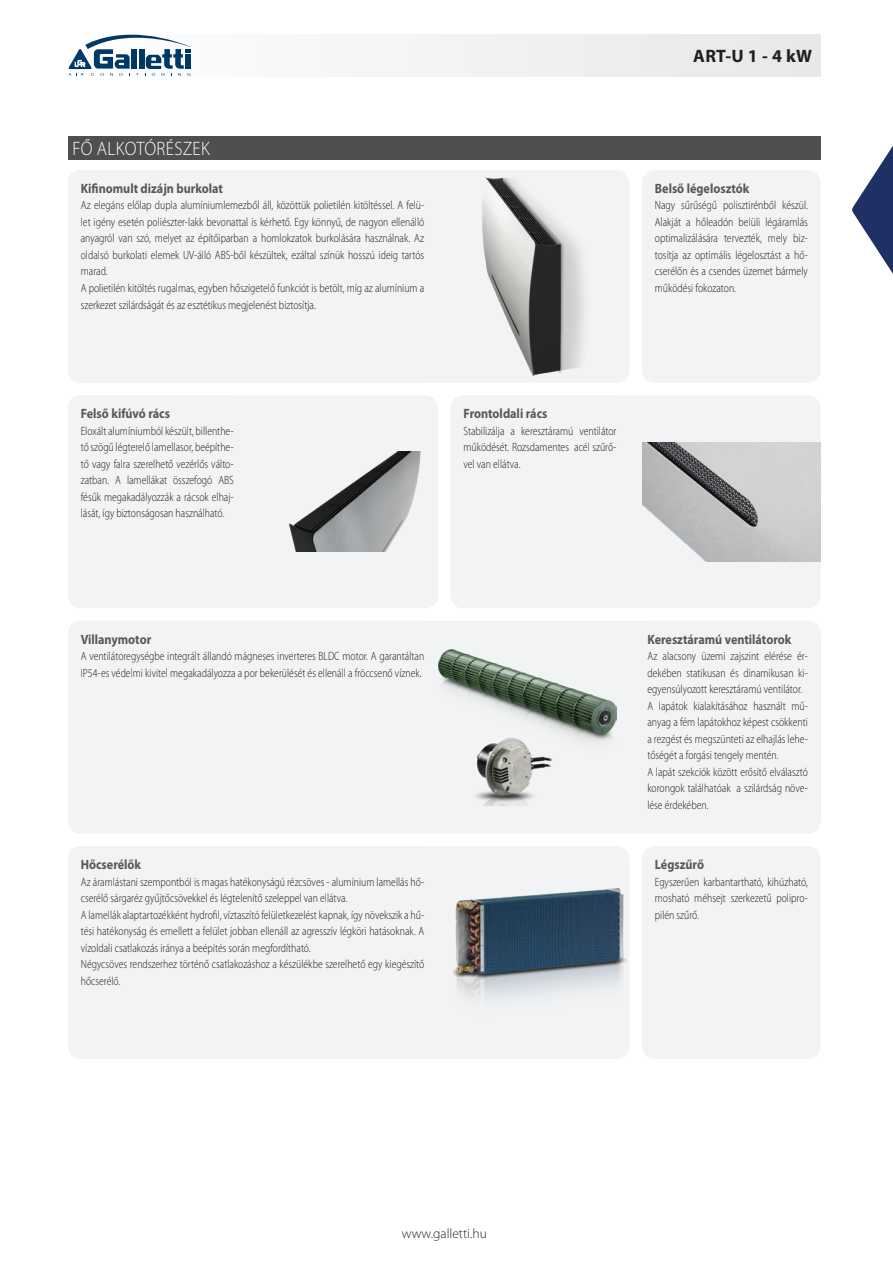
<style>
.page{position:relative;width:893px;height:1263px;background:#fff}
.page>*{position:absolute;margin:0;border:0;box-sizing:border-box;transform-origin:0 0}
.t1{font:300 19.5px "Myriad Pro";letter-spacing:.02em;color:#fff;scale:.9 1}
.t2{font:700 18px "Myriad Pro";color:#231f20}
.t3{font:700 13.5px "Myriad Pro";color:#57585a;scale:.9 1}
.t4{font:300 13.5px "Myriad Pro";color:#231f20}
.t5{font:300 semi-condensed 12px/16.5px "Myriad Pro";color:#231f20;text-align:justify;scale:.9 1}
</style>
<div class="page">
<div style="left:68px;top:34px;width:753px;height:43px;background:#f0f1f2"></div>
<svg style="left:852px;top:146px;width:41px;height:128px"></svg>
<svg style="left:69px;top:35px;width:122px;height:41px"></svg>
<div style="left:68px;top:621px;width:753px;height:212px;background:#f2f3f4;border-radius:13px"></div>
<div style="left:68px;top:846px;width:561px;height:213px;background:#f2f3f4;border-radius:13px"></div>
<div style="left:68px;top:170px;width:561px;height:213px;background:#f2f3f4;border-radius:13px"></div>
<div style="left:451px;top:395px;width:370px;height:213px;background:#f2f3f4;border-radius:13px"></div>
<div style="left:68px;top:395px;width:370px;height:213px;background:#f2f3f4;border-radius:13px"></div>
<img style="left:438px;top:649px;width:178px;height:156px">
<img style="left:642px;top:442px;width:179px;height:119px">
<img style="left:453px;top:889px;width:173px;height:110px">
<img style="left:289px;top:452px;width:132px;height:100px">
<img style="left:482px;top:177px;width:102px;height:200px">
<div style="left:642px;top:170px;width:179px;height:213px;background:#f2f3f4;border-radius:13px"></div>
<div style="left:642px;top:846px;width:179px;height:213px;background:#f2f3f4;border-radius:13px"></div>
<div style="left:68px;top:136px;width:753px;height:23px;background:#4e4f51"></div>
<h1 class="t1" style="left:72px;top:137px;width:154px">FŐ ALKOTÓRÉSZEK</h1>
<p class="t3" style="left:81px;top:180px;width:159px">Kifinomult dizájn burkolat</p>
<p class="t5" style="left:81px;top:197px;width:383px;text-align:left">Az elegáns előlap dupla alumíniumlemezből áll, közöttük polietilén kitöltéssel. A felü&shy;let igény esetén poliészter-lakk bevonattal is kérhető. Egy könnyű, de nagyon ellenálló anyagról van szó, melyet az építőiparban a homlokzatok burkolására használnak. Az oldalsó burkolati elemek UV-álló ABS-ből készültek, ezáltal színük hosszú ideig tartós marad.<br>A polietilén kitöltés rugalmas, egyben hőszigetelő funkciót is betölt, míg az alumínium a szerkezet szilárdságát és az esztétikus megjelenést biztosítja.</p>
<p class="t3" style="left:81px;top:405px;width:101px">Felső kifúvó rács</p>
<p class="t5" style="left:81px;top:422px;width:172px">Eloxált alumíniumból készült, billenthe&shy;tő szögű légterelő lamellasor, beépíthe&shy;tő vagy falra szerelhető vezérlős válto&shy;zatban. A lamellákat összefogó ABS fésűk megakadályozzák a rácsok elhaj&shy;lását, így biztonságosan használható.</p>
<h2 class="t2" style="left:693px;top:44px;width:120px">ART-U 1 - 4 kW</h2>
<p class="t3" style="left:655px;top:180px;width:107px">Belső légelosztók</p>
<p class="t5" style="left:655px;top:197px;width:172px">Nagy sűrűségű polisztirénből készül.<br>Alakját a hőleadón belüli légáramlás optimalizálására tervezték, mely biz&shy;tosítja az optimális légelosztást a hő&shy;cserélőn és a csendes üzemet bármely működési fokozaton.</p>
<p class="t3" style="left:463px;top:405px;width:95px">Frontoldali rács</p>
<p class="t5" style="left:463px;top:422px;width:172px">Stabilizálja a keresztáramú ventilátor működését. Rozsdamentes acél szűrő&shy;vel van ellátva.</p>
<p class="t3" style="left:81px;top:630px;width:80px">Villanymotor</p>
<p class="t5" style="left:81px;top:648px;width:383px">A ventilátoregységbe integrált állandó mágneses inverteres BLDC motor. A garantáltan<br>IP54-es védelmi kivitel megakadályozza a por bekerülését és ellenáll a fröccsenő víznek.</p>
<p class="t3" style="left:81px;top:856px;width:69px">Hőcserélők</p>
<p class="t5" style="left:81px;top:873px;width:383px;text-align:left">Az áramlástani szempontból is magas hatékonyságú rézcsöves - alumínium lamellás hő&shy;cserélő sárgaréz gyűjtőcsövekkel és légtelenítő szeleppel van ellátva.<br>A lamellák alaptartozékként hydrofil, víztaszító felületkezelést kapnak, így növekszik a hű&shy;tési hatékonyság és emellett a felület jobban ellenáll az agresszív légköri hatásoknak. A vízoldali csatlakozás iránya a beépítés során megfordítható.<br>Négycsöves rendszerhez történő csatlakozáshoz a készülékbe szerelhető egy kiegészítő hőcserélő.</p>
<p class="t3" style="left:647px;top:630px;width:162px">Keresztáramú ventilátorok</p>
<p class="t5" style="left:647px;top:648px;width:180px;text-align:left">Az alacsony üzemi zajszint elérése ér&shy;dekében statikusan és dinamikusan ki&shy;egyensúlyozott keresztáramú ventilátor.<br>A lapátok kialakításához használt mű&shy;anyag a fém lapátokhoz képest csökkenti a rezgést és megszünteti az elhajlás lehe&shy;tőségét a forgási tengely mentén.<br>A lapát szekciók között erősítő elválasztó korongok találhatóak a szilárdság növe&shy;lése érdekében.</p>
<p class="t3" style="left:655px;top:856px;width:56px">Légszűrő</p>
<p class="t5" style="left:655px;top:873px;width:172px">Egyszerűen karbantartható, kihúzható, mosható méhsejt szerkezetű polipro&shy;pilén szűrő.</p>
<p class="t4" style="left:402px;top:1225px;width:87px">www.galletti.hu</p>
</div>
